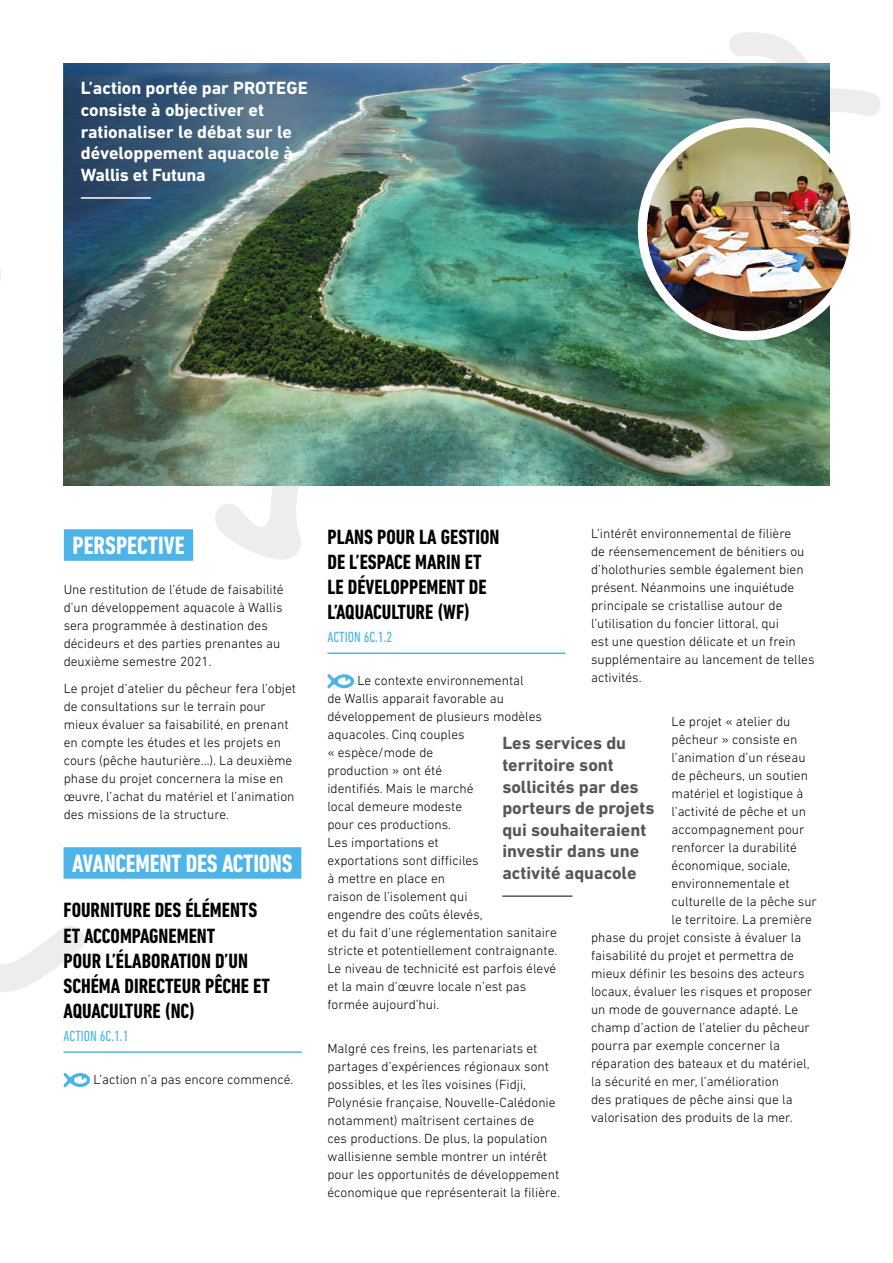
<style>
.page{position:relative;width:893px;height:1263px;background:#fff}
.page>*{position:absolute;margin:0;border:0;box-sizing:border-box;transform-origin:0 0}
.t1{font:700 condensed 25.5px "DIN Next LT Pro";letter-spacing:-.01em;color:#fff}
.t2{font:700 condensed 21px/25.2px "DIN Next LT Pro";color:#000}
.t3{font:700 18px/21.6px "DIN Next LT Pro";color:#575756}
.t4{font:700 18px/21.6px "DIN Next LT Pro";color:#fff}
.t5{font:condensed 15px "DIN Next LT Pro";color:#4db4e7}
.t6{font:300 13.5px/18px "DIN Next LT Pro";color:#000}
</style>
<div class="page">
<svg style="left:0;top:926px;width:85px;height:66px"></svg>
<svg style="left:728px;top:32px;width:153px;height:112px"></svg>
<svg style="left:213px;top:485px;width:90px;height:75px"></svg>
<div style="left:64px;top:847px;width:237px;height:32px;background:#4db4e7"></div>
<hr style="left:64px;top:1051px;width:238px;height:2px;background:#4db4e7">
<svg style="left:63px;top:1073px;width:27px;height:14px"></svg>
<hr style="left:327px;top:652px;width:239px;height:2px;background:#4db4e7">
<svg style="left:327px;top:674px;width:27px;height:14px"></svg>
<div style="left:64px;top:529px;width:129px;height:32px;background:#4db4e7"></div>
<img style="left:64px;top:64px;width:765px;height:421px">
<img style="left:64px;top:64px;width:502px;height:238px">
<hr style="left:81px;top:197px;width:70px;height:2px;background:#fff">
<hr style="left:502px;top:895px;width:70px;height:2px;background:#575756">
<svg style="left:642px;top:123px;width:213px;height:213px;fill:#a8a36b"></svg>
<img style="left:647px;top:144px;width:203px;height:187px">
<div style="left:638px;top:118px;width:222px;height:222px;border:9px solid #fff;border-radius:50%"></div>
<h3 class="t4" style="left:81px;top:77px;width:229px">L’action portée par PROTEGE consiste à objectiver et rationaliser le débat sur le développement aquacole à<br>Wallis et Futuna</h3>
<h1 class="t1" style="left:72px;top:531px;width:114px">PERSPECTIVE</h1>
<p class="t6" style="left:64px;top:580px;width:222px">Une restitution de l’étude de faisabilité d’un développement aquacole à Wallis sera programmée à destination des décideurs et des parties prenantes au deuxième semestre 2021.</p>
<p class="t6" style="left:64px;top:679px;width:234px">Le projet d’atelier du pêcheur fera l’objet de consultations sur le terrain pour mieux évaluer sa faisabilité, en prenant en compte les études et les projets en cours (pêche hauturière…). La deuxième phase du projet concernera la mise en œuvre, l’achat du matériel et l’animation des missions de la structure.</p>
<h1 class="t1" style="left:72px;top:849px;width:222px">AVANCEMENT DES ACTIONS</h1>
<h2 class="t2" style="left:64px;top:898px;width:208px">FOURNITURE DES ÉLÉMENTS<br>ET ACCOMPAGNEMENT<br>POUR L’ÉLABORATION D’UN<br>SCHÉMA DIRECTEUR PÊCHE ET<br>AQUACULTURE (NC)</h2>
<p class="t5" style="left:64px;top:1027px;width:66px">ACTION 6C.1.1</p>
<p class="t6" style="left:93px;top:1070px;width:202px">L’action n’a pas encore commencé.</p>
<p class="t6" style="left:591px;top:524px;width:225px">L’intérêt environnemental de filière<br>de réensemencement de bénitiers ou d’holothuries semble également bien présent. Néanmoins une inquiétude principale se cristallise autour de l’utilisation du foncier littoral, qui<br>est une question délicate et un frein supplémentaire au lancement de telles activités.</p>
<p class="t6" style="left:672px;top:712px;width:120px">Le projet « atelier du</p>
<p class="t6" style="left:672px;top:730px;width:127px">pêcheur » consiste en</p>
<p class="t6" style="left:672px;top:748px;width:135px">l’animation d’un réseau</p>
<p class="t6" style="left:672px;top:766px;width:138px">de pêcheurs, un soutien</p>
<p class="t6" style="left:672px;top:784px;width:133px">matériel et logistique à</p>
<p class="t6" style="left:672px;top:802px;width:136px">l’activité de pêche et un</p>
<p class="t6" style="left:672px;top:820px;width:134px">accompagnement pour</p>
<p class="t6" style="left:672px;top:838px;width:127px">renforcer la durabilité</p>
<p class="t6" style="left:672px;top:856px;width:120px">économique, sociale,</p>
<p class="t6" style="left:672px;top:874px;width:120px">environnementale et</p>
<p class="t6" style="left:672px;top:892px;width:147px">culturelle de la pêche sur</p>
<p class="t6" style="left:672px;top:910px;width:142px">le territoire. La première</p>
<p class="t6" style="left:591px;top:928px;width:212px">phase du projet consiste à évaluer la</p>
<p class="t6" style="left:591px;top:946px;width:204px">faisabilité du projet et permettra de</p>
<p class="t6" style="left:591px;top:964px;width:215px">mieux définir les besoins des acteurs</p>
<p class="t6" style="left:591px;top:982px;width:223px">locaux, évaluer les risques et proposer</p>
<p class="t6" style="left:591px;top:1000px;width:209px">un mode de gouvernance adapté. Le</p>
<p class="t6" style="left:591px;top:1018px;width:220px">champ d’action de l’atelier du pêcheur</p>
<p class="t6" style="left:591px;top:1036px;width:190px">pourra par exemple concerner la</p>
<p class="t6" style="left:591px;top:1054px;width:220px">réparation des bateaux et du matériel,</p>
<p class="t6" style="left:591px;top:1072px;width:189px">la sécurité en mer, l’amélioration</p>
<p class="t6" style="left:591px;top:1090px;width:203px">des pratiques de pêche ainsi que la</p>
<p class="t6" style="left:591px;top:1108px;width:203px">valorisation des produits de la mer.</p>
<h2 class="t2" style="left:327px;top:524px;width:174px">PLANS POUR LA GESTION<br>DE L’ESPACE MARIN ET<br>LE DÉVELOPPEMENT DE<br>L’AQUACULTURE (WF)</h2>
<p class="t5" style="left:327px;top:628px;width:66px">ACTION 6C.1.2</p>
<p class="t6" style="left:327px;top:672px;width:231px;text-indent:30px">Le contexte environnemental<br>de Wallis apparait favorable au développement de plusieurs modèles aquacoles. Cinq couples<br>« espèce/mode de<br>production » ont été<br>identifiés. Mais le marché<br>local demeure modeste<br>pour ces productions.<br>Les importations et<br>exportations sont difficiles<br>à mettre en place en<br>raison de l’isolement qui<br>engendre des coûts élevés,<br>et du fait d’une réglementation sanitaire stricte et potentiellement contraignante.<br>Le niveau de technicité est parfois élevé et la main d’œuvre locale n’est pas formée aujourd’hui.</p>
<p class="t6" style="left:327px;top:1039px;width:234px">Malgré ces freins, les partenariats et partages d’expériences régionaux sont possibles, et les îles voisines (Fidji, Polynésie française, Nouvelle-Calédonie notamment) maîtrisent certaines de<br>ces productions. De plus, la population wallisienne semble montrer un intérêt pour les opportunités de développement économique que représenterait la filière.</p>
<h3 class="t3" style="left:502px;top:732px;width:154px">Les services du territoire sont sollicités par des porteurs de projets qui souhaiteraient investir dans une activité aquacole</h3>
</div>
